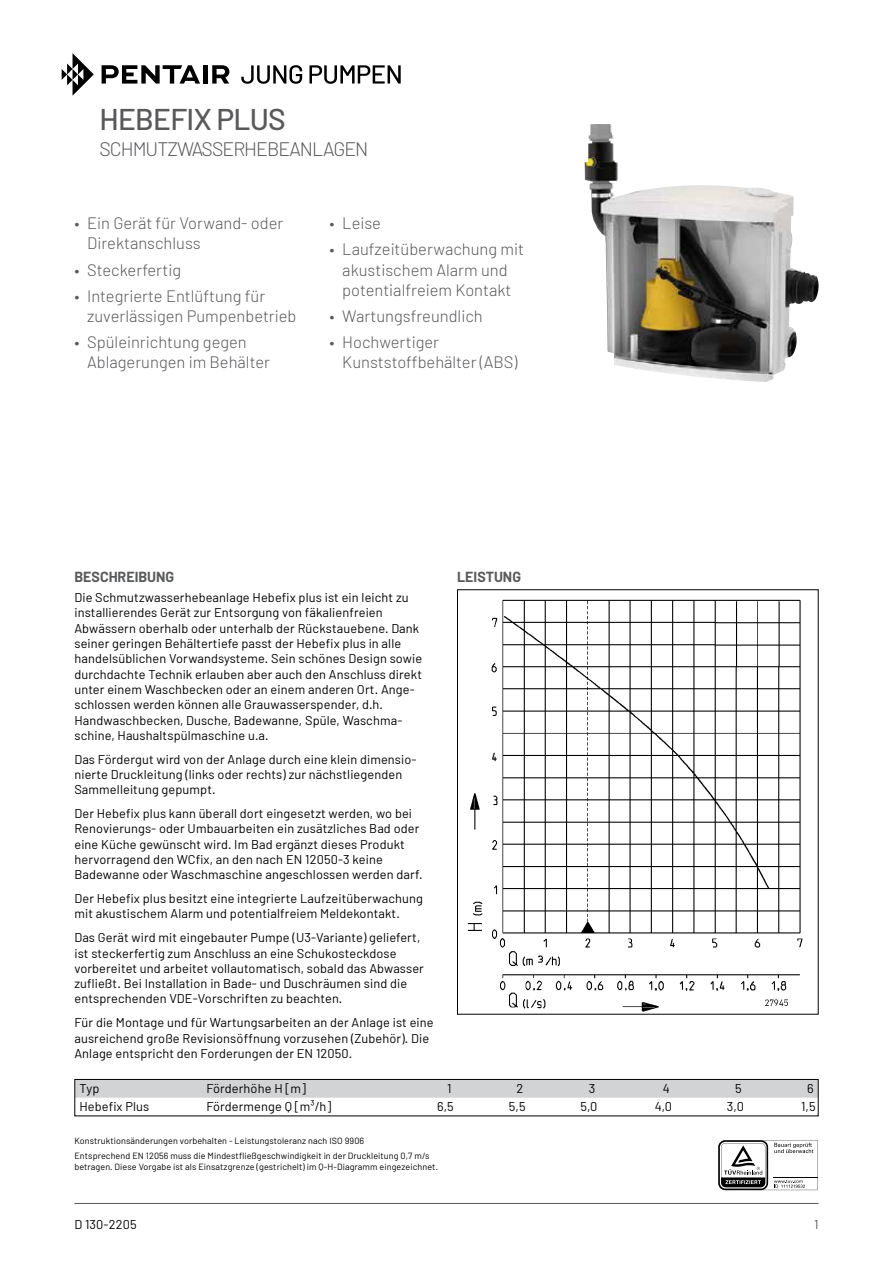
<style>
.page{position:relative;width:893px;height:1263px;background:#fff}
.page>*{position:absolute;margin:0;border:0;box-sizing:border-box;transform-origin:0 0}
.t1{font:500 30px "Barlow";letter-spacing:-.025em;color:#58595b}
.t2{font:300 19.5px "Barlow";letter-spacing:-.05em;color:#58595b}
.t3{font:300 16.5px/20.2px "Barlow";color:#58595b}
.t4{font:700 14.25px "Barlow";color:#58595b}
.t5{font:12.75px/15.3px "Barlow";letter-spacing:.01em;color:#000}
.t6{font:12.75px "Barlow";color:#58595b}
.t7{font:9px/15px "Barlow";letter-spacing:.01em;color:#000}
</style>
<div class="page">
<hr style="left:74px;top:1203px;width:745px;height:1px;background:#58595b">
<img style="left:585px;top:124px;width:234px;height:258px">
<img style="left:467px;top:599px;width:336px;height:413px">
<div style="left:76px;top:1081px;width:741px;height:17px;background:#d1d3d4"></div>
<div style="left:74px;top:1079px;width:745px;height:37px;border:1px solid #000"></div>
<svg style="left:718px;top:1140px;width:100px;height:50px"></svg>
<svg style="left:241px;top:65px;width:61px;height:19px"></svg>
<svg style="left:309px;top:65px;width:92px;height:19px"></svg>
<svg style="left:62px;top:53px;width:32px;height:43px"></svg>
<svg style="left:102px;top:65px;width:98px;height:19px"></svg>
<hr style="left:203px;top:65px;width:4px;height:19px;background:#000">
<svg style="left:212px;top:65px;width:17px;height:19px"></svg>
<h1 class="t1" style="left:99px;top:101px;width:188px">HEBEFIX PLUS</h1>
<h2 class="t2" style="left:99px;top:136px;width:271px">SCHMUTZWASSERHEBEANLAGEN</h2>
<p class="t3" style="left:87px;top:213px;width:198px;text-indent:-13px">• Ein Gerät für Vorwand- oder<br>Direktanschluss</p>
<p class="t3" style="left:74px;top:259px;width:108px">• Steckerfertig</p>
<p class="t3" style="left:87px;top:285px;width:211px;text-indent:-13px">• Integrierte Entlüftung für zuverlässigen Pumpenbetrieb</p>
<p class="t3" style="left:87px;top:332px;width:184px;text-indent:-13px">• Spüleinrichtung gegen<br>Ablagerungen im Behälter</p>
<p class="t3" style="left:330px;top:213px;width:53px">• Leise</p>
<p class="t3" style="left:330px;top:239px;width:196px;text-align:center">• Laufzeitüberwachung mit akustischem Alarm und potentialfreiem Kontakt</p>
<p class="t3" style="left:330px;top:305px;width:155px">• Wartungsfreundlich</p>
<p class="t3" style="left:342px;top:332px;width:177px;text-indent:-13px">• Hochwertiger<br>Kunststoffbehälter (ABS)</p>
<p class="t4" style="left:74px;top:568px;width:101px">BESCHREIBUNG</p>
<p class="t4" style="left:457px;top:568px;width:65px">LEISTUNG</p>
<p class="t5" style="left:74px;top:589px;width:349px">Die Schmutzwasserhebeanlage Hebefix plus ist ein leicht zu installierendes Gerät zur Entsorgung von fäkalienfreien Abwässern oberhalb oder unterhalb der Rückstauebene. Dank seiner geringen Behältertiefe passt der Hebefix plus in alle handelsüblichen Vorwandsysteme. Sein schönes Design sowie durchdachte Technik erlauben aber auch den Anschluss direkt unter einem Waschbecken oder an einem anderen Ort. Ange&shy;schlossen werden können alle Grauwasserspender, d.h.<br>Handwaschbecken, Dusche, Badewanne, Spüle, Waschma&shy;schine, Haushaltspülmaschine u.a.</p>
<p class="t5" style="left:74px;top:751px;width:344px">Das Fördergut wird von der Anlage durch eine klein dimensio&shy;nierte Druckleitung (links oder rechts) zur nächstliegenden<br>Sammelleitung gepumpt.</p>
<p class="t5" style="left:74px;top:805px;width:350px">Der Hebefix plus kann überall dort eingesetzt werden, wo bei Renovierungs- oder Umbauarbeiten ein zusätzliches Bad oder eine Küche gewünscht wird. Im Bad ergänzt dieses Produkt hervorragend den WCfix, an den nach EN 12050-3 keine Badewanne oder Waschmaschine angeschlossen werden darf.</p>
<p class="t5" style="left:74px;top:890px;width:350px">Der Hebefix plus besitzt eine integrierte Laufzeitüberwachung mit akustischem Alarm und potentialfreiem Meldekontakt.</p>
<p class="t5" style="left:74px;top:930px;width:351px">Das Gerät wird mit eingebauter Pumpe (U3-Variante) geliefert, ist steckerfertig zum Anschluss an eine Schukosteckdose vorbereitet und arbeitet vollautomatisch, sobald das Abwasser zufließt. Bei Installation in Bade- und Duschräumen sind die entsprechenden VDE-Vorschriften zu beachten.</p>
<p class="t5" style="left:74px;top:1015px;width:361px">Für die Montage und für Wartungsarbeiten an der Anlage ist eine ausreichend große Revisionsöffnung vorzusehen (Zubehör). Die<br>Anlage entspricht den Forderungen der EN 12050.</p>
<p class="t5" style="left:79px;top:1081px;width:21px">Typ</p>
<p class="t5" style="left:206px;top:1081px;width:101px">Förderhöhe H [m]</p>
<p class="t5" style="left:447px;top:1081px;width:6px">1</p>
<p class="t5" style="left:517px;top:1081px;width:8px">2</p>
<p class="t5" style="left:589px;top:1081px;width:8px">3</p>
<p class="t5" style="left:663px;top:1081px;width:9px">4</p>
<p class="t5" style="left:735px;top:1081px;width:8px">5</p>
<p class="t5" style="left:807px;top:1081px;width:8px">6</p>
<p class="t5" style="left:79px;top:1099px;width:71px">Hebefix Plus</p>
<p class="t5" style="left:206px;top:1099px;width:127px">Fördermenge Q [m³/h]</p>
<p class="t5" style="left:437px;top:1099px;width:18px">6,5</p>
<p class="t5" style="left:509px;top:1099px;width:18px">5,5</p>
<p class="t5" style="left:580px;top:1099px;width:18px">5,0</p>
<p class="t5" style="left:655px;top:1099px;width:19px">4,0</p>
<p class="t5" style="left:727px;top:1099px;width:18px">3,0</p>
<p class="t5" style="left:801px;top:1099px;width:16px">1,5</p>
<p class="t7" style="left:74px;top:1133px;width:357px">Konstruktionsänderungen vorbehalten - Leistungstoleranz nach ISO 9906<br>Entsprechend EN 12056 muss die Mindestfließgeschwindigkeit in der Druckleitung 0,7 m/s</p>
<p class="t7" style="left:74px;top:1159px;width:365px">betragen. Diese Vorgabe ist als Einsatzgrenze (gestrichelt) im Q-H-Diagramm eingezeichnet.</p>
<p class="t5" style="left:74px;top:1216px;width:64px">D 130-2205</p>
<p class="t6" style="left:814px;top:1216px;width:6px">1</p>
</div>
